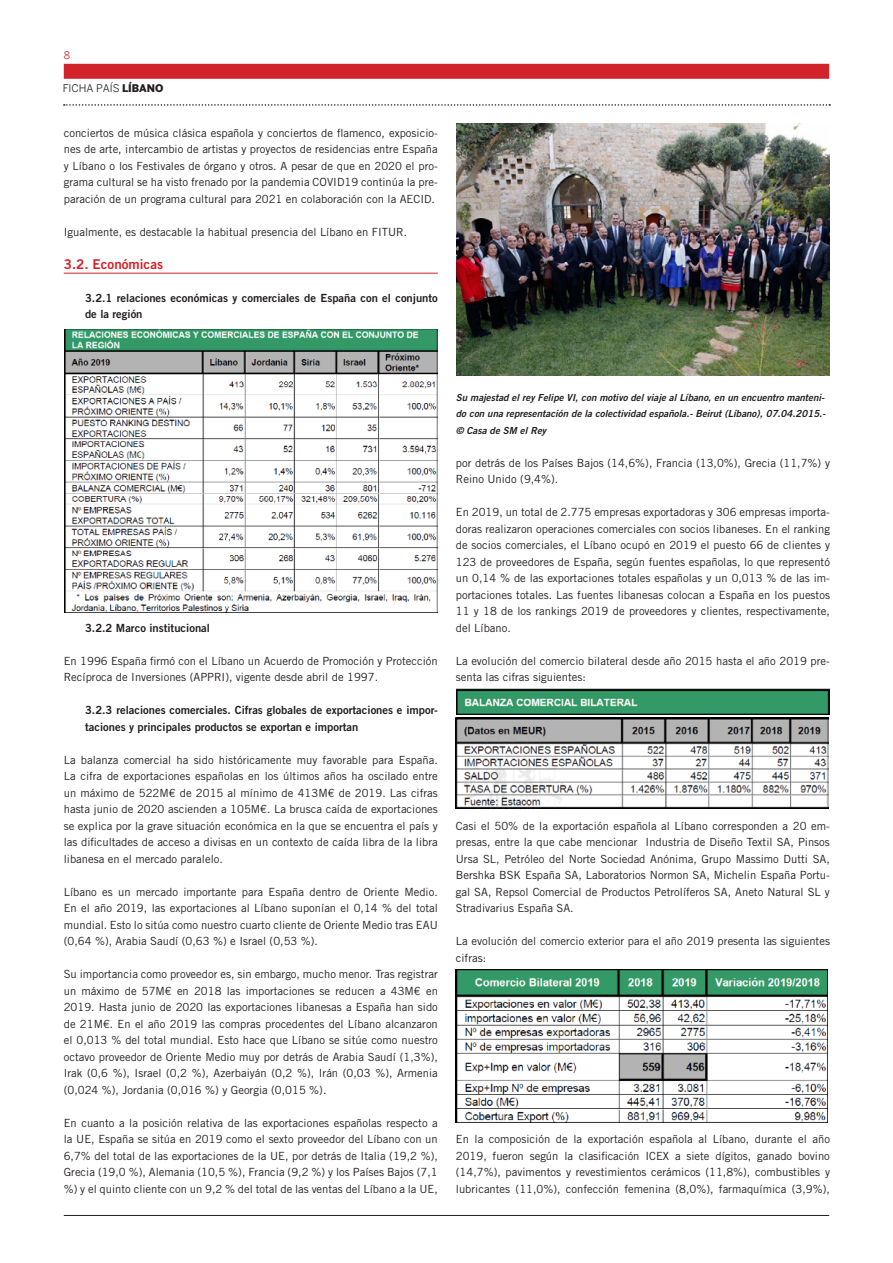
<style>
.page{position:relative;width:893px;height:1263px;background:#fff}
.page>*{position:absolute;margin:0;border:0;box-sizing:border-box;transform-origin:0 0}
.TITULO_2º_NIVEL{font:13.5px "Trade Gothic LT Std Bd 2";color:#d1232a}
.TEXTO_NORMAL{font:11.25px/16.5px "Trade Gothic LT Std";color:#231f20;text-align:justify}
.TITULO_4º_NIVEL{font:11.25px/16.5px "Trade Gothic LT Std Bd 2";color:#231f20}
.t1{font:10.5px "Benton Sans";color:#231f20}
.t2{font:10.5px "Benton Sans";color:#d1232a}
.TEXTO_PIE_DE_FOTO{font:9.75px/16.5px "Trade Gothic LT Std Bd 2 Obl";color:#231f20;text-align:justify}
.s1{font-weight:900}
</style>
<div class="page">
<div style="left:64px;top:64px;width:765px;height:15px;background:#d1232a"></div>
<hr style="left:64px;top:1215px;width:765px;height:1px;background:#231f20">
<svg style="left:64px;top:104px;width:766px;height:2px"></svg>
<hr style="left:64px;top:273px;width:374px;height:1px;background:#d1232a">
<img style="left:456px;top:123px;width:374px;height:252px">
<img style="left:64px;top:330px;width:373px;height:283px">
<img style="left:457px;top:689px;width:372px;height:25px">
<img style="left:456px;top:718px;width:372px;height:91px">
<img style="left:455px;top:969px;width:373px;height:153px">
<p class="t2" style="left:64px;top:49px;width:8px">8</p>
<p class="t1" style="left:63px;top:82px;width:102px">FICHA PAÍS <span class="s1">LÍBANO</span></p>
<p class="TEXTO_NORMAL" style="left:64px;top:124px;width:376px">conciertos de música clásica española y conciertos de flamenco, exposicio&shy;nes de arte, intercambio de artistas y proyectos de residencias entre España y Líbano o los Festivales de órgano y otros. A pesar de que en 2020 el pro&shy;grama cultural se ha visto frenado por la pandemia COVID19 continúa la pre&shy;paración de un programa cultural para 2021 en colaboración con la AECID.</p>
<p class="TEXTO_NORMAL" style="left:64px;top:223px;width:345px">Igualmente, es destacable la habitual presencia del Líbano en FITUR.</p>
<p class="TITULO_2º_NIVEL" style="left:64px;top:255px;width:101px">3.2. Económicas</p>
<p class="TITULO_4º_NIVEL" style="left:85px;top:289px;width:354px">3.2.1 relaciones económicas y comerciales de España con el conjunto de la región</p>
<p class="TITULO_4º_NIVEL" style="left:85px;top:619px;width:126px">3.2.2 Marco institucional</p>
<p class="TEXTO_NORMAL" style="left:64px;top:652px;width:376px">En 1996 España firmó con el Líbano un Acuerdo de Promoción y Protección<br>Recíproca de Inversiones (APPRI), vigente desde abril de 1997.</p>
<p class="TITULO_4º_NIVEL" style="left:85px;top:702px;width:354px">3.2.3 relaciones comerciales. Cifras globales de exportaciones e impor&shy;taciones y principales productos se exportan e importan</p>
<p class="TEXTO_NORMAL" style="left:64px;top:751px;width:376px">La balanza comercial ha sido históricamente muy favorable para España.<br>La cifra de exportaciones españolas en los últimos años ha oscilado entre un máximo de 522M€ de 2015 al mínimo de 413M€ de 2019. Las cifras hasta junio de 2020 ascienden a 105M€. La brusca caída de exportaciones se explica por la grave situación económica en la que se encuentra el país y las dificultades de acceso a divisas en un contexto de caída libra de la libra libanesa en el mercado paralelo.</p>
<p class="TEXTO_NORMAL" style="left:64px;top:883px;width:376px">Líbano es un mercado importante para España dentro de Oriente Medio.<br>En el año 2019, las exportaciones al Líbano suponían el 0,14 % del total mundial. Esto lo sitúa como nuestro cuarto cliente de Oriente Medio tras EAU (0,64 %), Arabia Saudí (0,63 %) e Israel (0,53 %).</p>
<p class="TEXTO_NORMAL" style="left:64px;top:966px;width:376px">Su importancia como proveedor es, sin embargo, mucho menor. Tras registrar un máximo de 57M€ en 2018 las importaciones se reducen a 43M€ en 2019. Hasta junio de 2020 las exportaciones libanesas a España han sido de 21M€. En el año 2019 las compras procedentes del Líbano alcanzaron el 0,013 % del total mundial. Esto hace que Líbano se sitúe como nuestro octavo proveedor de Oriente Medio muy por detrás de Arabia Saudí (1,3%), Irak (0,6 %), Israel (0,2 %), Azerbaiyán (0,2 %), Irán (0,03 %), Armenia (0,024 %), Jordania (0,016 %) y Georgia (0,015 %).</p>
<p class="TEXTO_NORMAL" style="left:64px;top:1114px;width:376px">En cuanto a la posición relativa de las exportaciones españolas respecto a la UE, España se sitúa en 2019 como el sexto proveedor del Líbano con un 6,7% del total de las exportaciones de la UE, por detrás de Italia (19,2 %), Grecia (19,0 %), Alemania (10,5 %), Francia (9,2 %) y los Países Bajos (7,1 %) y el quinto cliente con un 9,2 % del total de las ventas del Líbano a la UE,</p>
<p class="TEXTO_PIE_DE_FOTO" style="left:456px;top:389px;width:371px">Su majestad el rey Felipe VI, con motivo del viaje al Líbano, en un encuentro manteni&shy;do con una representación de la colectividad española.- Beirut (Líbano), 07.04.2015.- © Casa de SM el Rey</p>
<p class="TEXTO_NORMAL" style="left:456px;top:454px;width:376px">por detrás de los Países Bajos (14,6%), Francia (13,0%), Grecia (11,7%) y<br>Reino Unido (9,4%).</p>
<p class="TEXTO_NORMAL" style="left:456px;top:504px;width:376px">En 2019, un total de 2.775 empresas exportadoras y 306 empresas importa&shy;doras realizaron operaciones comerciales con socios libaneses. En el ranking de socios comerciales, el Líbano ocupó en 2019 el puesto 66 de clientes y 123 de proveedores de España, según fuentes españolas, lo que representó un 0,14 % de las exportaciones totales españolas y un 0,013 % de las im&shy;portaciones totales. Las fuentes libanesas colocan a España en los puestos 11 y 18 de los rankings 2019 de proveedores y clientes, respectivamente, del Líbano.</p>
<p class="TEXTO_NORMAL" style="left:456px;top:652px;width:376px">La evolución del comercio bilateral desde año 2015 hasta el año 2019 pre&shy;senta las cifras siguientes:</p>
<p class="TEXTO_NORMAL" style="left:456px;top:817px;width:376px">Casi el 50% de la exportación española al Líbano corresponden a 20 em&shy;presas, entre la que cabe mencionar Industria de Diseño Textil SA, Pinsos Ursa SL, Petróleo del Norte Sociedad Anónima, Grupo Massimo Dutti SA, Bershka BSK España SA, Laboratorios Normon SA, Michelin España Portu&shy;gal SA, Repsol Comercial de Productos Petrolíferos SA, Aneto Natural SL y Stradivarius España SA.</p>
<p class="TEXTO_NORMAL" style="left:456px;top:933px;width:376px">La evolución del comercio exterior para el año 2019 presenta las siguientes cifras:</p>
<p class="TEXTO_NORMAL" style="left:456px;top:1131px;width:376px">En la composición de la exportación española al Líbano, durante el año 2019, fueron según la clasificación ICEX a siete dígitos, ganado bovino (14,7%), pavimentos y revestimientos cerámicos (11,8%), combustibles y lubricantes (11,0%), confección femenina (8,0%), farmaquímica (3,9%),</p>
</div>
